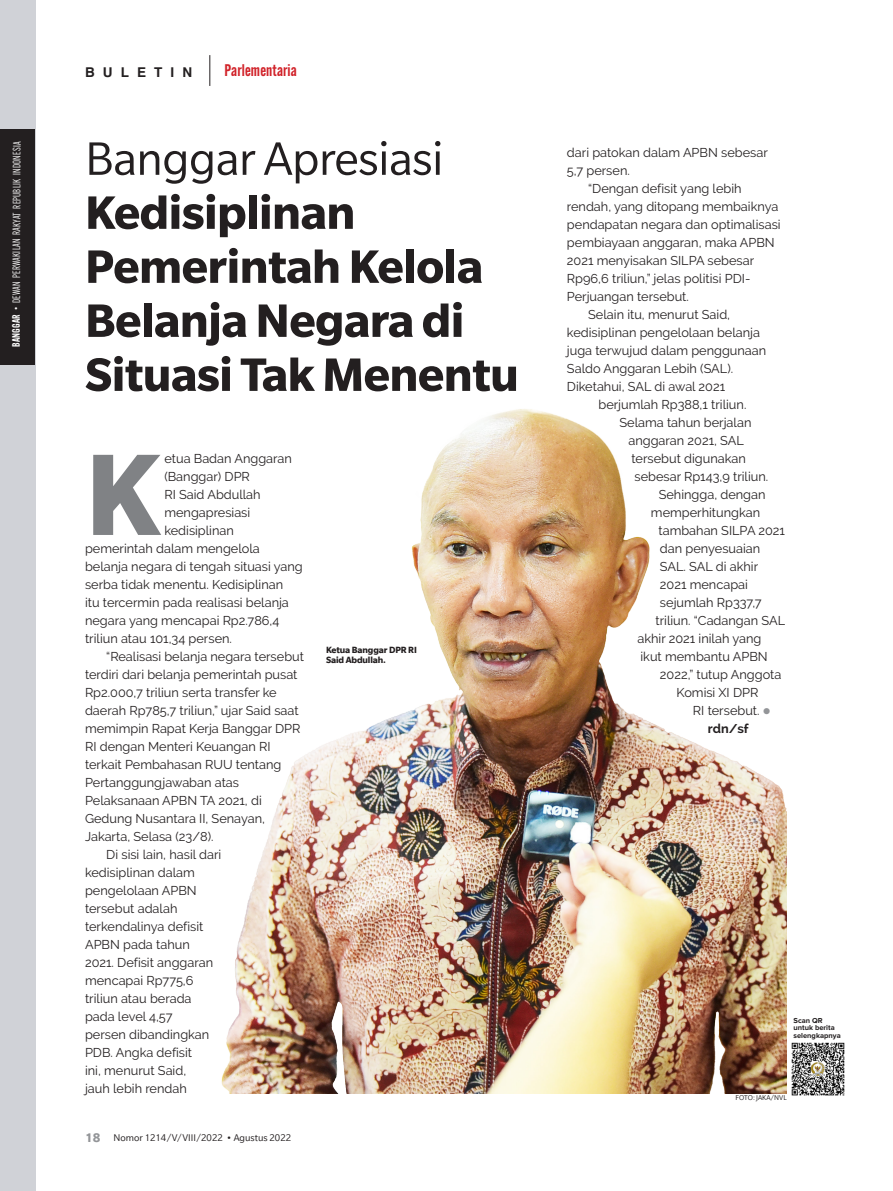
<style>
.page{position:relative;width:893px;height:1191px;background:#fff}
.page>*{position:absolute;margin:0;border:0;box-sizing:border-box;transform-origin:0 0}
.BODY_NEW{font:700 126.15px "Slate";color:#808285}
.JUDUL_NEW{font:700 51px/54px "Slate";letter-spacing:-.01em;color:#231f20}
.t1{font:600 16.5px "Alternate Gothic Cond ATF";letter-spacing:.01em;color:#d1232a}
.t2{font:700 13.5px "Helvetica";letter-spacing:.6em;color:#231f20}
.BODY_NEW-2{font:12.75px/18px "Raleway";color:#231f20}
.BODY_NEW-3{font:700 12.75px "Raleway";color:#231f20}
.t3{font:10.5px "Alternate Gothic Cond ATF";letter-spacing:.015em;color:#fff}
.t4{font:10.5px "Slate";color:#231f20}
.CAPTION_NEW{font:700 9.75px/10.5px "Slate";letter-spacing:-.01em;color:#231f20}
.t5{font:700 7.5px/7.5px "Proxima Nova";color:#231f20}
.KREDIT_FOTO_NEW{font:7.5px "Slate";color:#231f20}
.s1{font-weight:600}
.s2{font-weight:400}
.s3{font-weight:700;font-size:13.5px;color:#939598}
.s4{color:#939598}
</style>
<div class="page">
<img style="left:221px;top:409px;width:566px;height:684px">
<hr style="left:892px;top:0;width:1px;height:1191px;background:#d0d2d7">
<hr style="left:892px;top:129px;width:1px;height:236px;background:#231f20">
<div style="left:0;top:0;width:35px;height:1191px;background:#d0d2d7"></div>
<div style="left:0;top:129px;width:34px;height:236px;background:#231f20"></div>
<img style="left:791px;top:1042px;width:54px;height:54px">
<hr style="left:210px;top:55px;width:1px;height:31px;background:#231f20">
<p class="t3" style="left:10px;top:347px;width:206px;rotate:-90deg"><span class="s1">BANGGAR</span> • DEWAN PERWAKILAN RAKYAT REPUBLIK INDONESIA</p>
<p class="t2" style="left:85px;top:63px;width:109px">BULETIN</p>
<p class="t1" style="left:225px;top:60px;width:74px">Parlementaria</p>
<p class="JUDUL_NEW" style="left:85px;top:131px;width:435px"><span class="s2">Banggar Apresiasi<br></span>Kedisiplinan<br>Pemerintah Kelola<br>Belanja Negara di<br>Situasi Tak Menentu</p>
<p class="BODY_NEW" style="left:85px;top:425px;width:77px">K</p>
<p class="BODY_NEW-2" style="left:164px;top:449px;width:129px">etua Badan Anggaran</p>
<p class="BODY_NEW-2" style="left:164px;top:467px;width:87px">(Banggar) DPR</p>
<p class="BODY_NEW-2" style="left:164px;top:485px;width:98px">RI Said Abdullah</p>
<p class="BODY_NEW-2" style="left:164px;top:503px;width:87px">mengapresiasi</p>
<p class="BODY_NEW-2" style="left:164px;top:521px;width:71px">kedisiplinan</p>
<p class="BODY_NEW-2" style="left:85px;top:539px;width:176px">pemerintah dalam mengelola</p>
<p class="BODY_NEW-2" style="left:85px;top:557px;width:219px">belanja negara di tengah situasi yang</p>
<p class="BODY_NEW-2" style="left:85px;top:575px;width:200px">serba tidak menentu. Kedisiplinan</p>
<p class="BODY_NEW-2" style="left:85px;top:593px;width:205px">itu tercermin pada realisasi belanja</p>
<p class="BODY_NEW-2" style="left:85px;top:611px;width:196px">negara yang mencapai Rp2.786,4</p>
<p class="BODY_NEW-2" style="left:85px;top:629px;width:148px">triliun atau 101,34 persen.</p>
<p class="BODY_NEW-2" style="left:85px;top:647px;width:220px;text-indent:21px">“Realisasi belanja negara tersebut terdiri dari belanja pemerintah pusat<br>Rp2.000,7 triliun serta transfer ke daerah Rp785,7 triliun,” ujar Said saat memimpin Rapat Kerja Banggar DPR<br>RI dengan Menteri Keuangan RI terkait Pembahasan RUU tentang<br>Pertanggungjawaban atas<br>Pelaksanaan APBN TA 2021, di<br>Gedung Nusantara II, Senayan,<br>Jakarta, Selasa (23/8).</p>
<p class="BODY_NEW-2" style="left:85px;top:845px;width:138px;text-indent:21px">Di sisi lain, hasil dari kedisiplinan dalam pengelolaan APBN tersebut adalah terkendalinya defisit<br>APBN pada tahun<br>2021. Defisit anggaran mencapai Rp775,6 triliun atau berada pada level 4,57<br>persen dibandingkan<br>PDB. Angka defisit<br>ini, menurut Said,<br>jauh lebih rendah</p>
<p class="t4" style="left:85px;top:1132px;width:208px"><span class="s3">18</span> Nomor 1214/V/VIII/2022 • Agustus 2022</p>
<p class="CAPTION_NEW" style="left:326px;top:644px;width:92px">Ketua Banggar DPR RI<br>Said Abdullah.</p>
<p class="BODY_NEW-2" style="left:567px;top:143px;width:202px">dari patokan dalam APBN sebesar<br>5,7 persen.</p>
<p class="BODY_NEW-2" style="left:567px;top:179px;width:215px;text-indent:21px">“Dengan defisit yang lebih rendah, yang ditopang membaiknya pendapatan negara dan optimalisasi pembiayaan anggaran, maka APBN<br>2021 menyisakan SILPA sebesar<br>Rp96,6 triliun,” jelas politisi PDI-<br>Perjuangan tersebut.</p>
<p class="BODY_NEW-2" style="left:588px;top:305px;width:143px">Selain itu, menurut Said,</p>
<p class="BODY_NEW-2" style="left:567px;top:323px;width:195px">kedisiplinan pengelolaan belanja</p>
<p class="BODY_NEW-2" style="left:567px;top:341px;width:201px">juga terwujud dalam penggunaan</p>
<p class="BODY_NEW-2" style="left:567px;top:359px;width:168px">Saldo Anggaran Lebih (SAL).</p>
<p class="BODY_NEW-2" style="left:567px;top:377px;width:160px">Diketahui, SAL di awal 2021</p>
<p class="BODY_NEW-2" style="left:598px;top:395px;width:149px">berjumlah Rp388,1 triliun.</p>
<p class="BODY_NEW-2" style="left:619px;top:413px;width:133px">Selama tahun berjalan</p>
<p class="BODY_NEW-2" style="left:628px;top:431px;width:117px">anggaran 2021, SAL</p>
<p class="BODY_NEW-2" style="left:631px;top:449px;width:116px">tersebut digunakan</p>
<p class="BODY_NEW-2" style="left:634px;top:467px;width:135px">sebesar Rp143,9 triliun.</p>
<p class="BODY_NEW-2" style="left:659px;top:485px;width:108px">Sehingga, dengan</p>
<p class="BODY_NEW-2" style="left:651px;top:503px;width:111px">memperhitungkan</p>
<p class="BODY_NEW-2" style="left:658px;top:521px;width:128px">tambahan SILPA 2021</p>
<p class="BODY_NEW-2" style="left:660px;top:539px;width:102px">dan penyesuaian</p>
<p class="BODY_NEW-2" style="left:660px;top:557px;width:100px">SAL. SAL di akhir</p>
<p class="BODY_NEW-2" style="left:660px;top:575px;width:89px">2021 mencapai</p>
<p class="BODY_NEW-2" style="left:660px;top:593px;width:103px">sejumlah Rp337,7</p>
<p class="BODY_NEW-2" style="left:655px;top:611px;width:131px">triliun. “Cadangan SAL</p>
<p class="BODY_NEW-2" style="left:637px;top:629px;width:125px">akhir 2021 inilah yang</p>
<p class="BODY_NEW-2" style="left:640px;top:647px;width:129px">ikut membantu APBN</p>
<p class="BODY_NEW-2" style="left:660px;top:665px;width:123px">2022,” tutup Anggota</p>
<p class="BODY_NEW-2" style="left:676px;top:683px;width:83px">Komisi XI DPR</p>
<p class="BODY_NEW-2" style="left:693px;top:701px;width:79px">RI tersebut. <span class="s4">●</span></p>
<p class="BODY_NEW-3" style="left:708px;top:721px;width:42px">rdn/sf</p>
<p class="t5" style="left:793px;top:1016px;width:31px">Scan QR</p>
<p class="t5" style="left:793px;top:1024px;width:49px">untuk berita selengkapnya</p>
<p class="KREDIT_FOTO_NEW" style="left:735px;top:1094px;width:53px">FOTO: JAKA/NVL</p>
</div>
